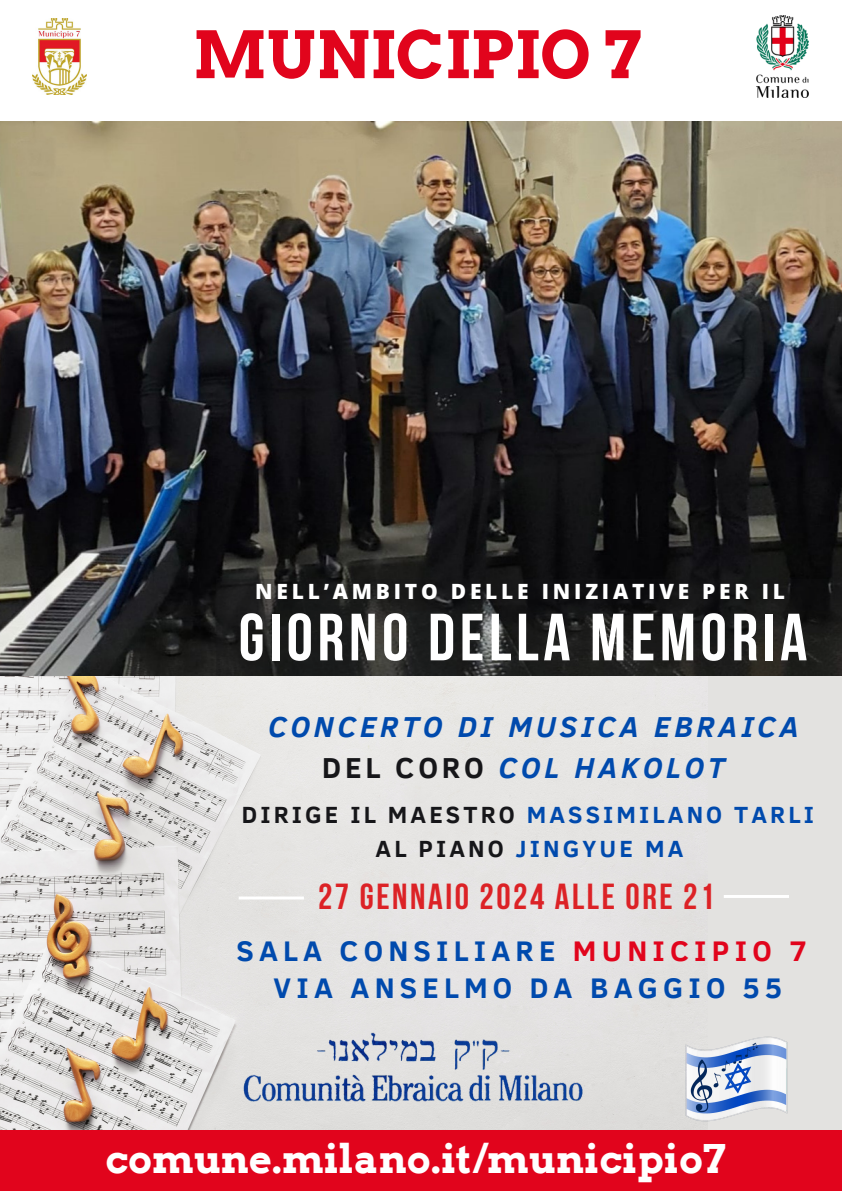
<style>
.page{position:relative;width:842px;height:1191px;background:#fff}
.page>*{position:absolute;margin:0;border:0;box-sizing:border-box;transform-origin:0 0}
.t1{font:700 66.5px "Bebas Neue";letter-spacing:.07em;color:#fff}
.t2{font:700 64.7px "Arvo";color:#e1041c}
.t3{font:700 39.5px "Arvo";color:#fff}
.t4{font:700 36.1px "Bebas Neue";letter-spacing:.07em;color:#dc2226}
.t5{font:italic 700 29.6px "Clear Sans";letter-spacing:.13em;color:#004aad}
.t6{font:700 29.1px/37.4px "Clear Sans";letter-spacing:.18em;color:#004aad;text-align:center}
.t7{font:700 24px "Clear Sans";letter-spacing:.13em;color:#004aad}
.t8{font:800 21px "Open Sans";letter-spacing:.18em;color:#fff}
.s1{font-style:normal;color:#161619}
.s2{color:#161619}
.s3{color:#e1041c}
</style>
<div class="page">
<div style="left:589px;top:657px;width:253px;height:473px;background:#e3e2e0"></div>
<img style="left:0;top:675px;width:707px;height:455px">
<img style="left:0;top:122px;width:842px;height:553px">
<img style="left:33px;top:18px;width:53px;height:77px">
<img style="left:756px;top:15px;width:53px;height:82px">
<div style="left:0;top:1130px;width:842px;height:60px;background:#e1041c"></div>
<img style="left:239px;top:1027px;width:351px;height:80px">
<svg style="left:216px;top:579px;width:626px;height:96px;background:#1d1e1d"></svg>
<img style="left:663px;top:1027px;width:125px;height:103px">
<hr style="left:239px;top:896px;width:65px;height:3px;background:#fff">
<hr style="left:724px;top:894px;width:65px;height:3px;background:#fff">
<p class="t2" style="left:193px;top:16px;width:450px">MUNICIPIO 7</p>
<h5 class="t8" style="left:255px;top:576px;width:532px">NELL’AMBITO DELLE INIZIATIVE PER IL</h5>
<h3 class="t1" style="left:239px;top:610px;width:570px">GIORNO DELLA MEMORIA</h3>
<h2 class="t5" style="left:268px;top:705px;width:532px">CONCERTO DI MUSICA EBRAICA</h2>
<h5 class="t5" style="left:322px;top:746px;width:404px"><span class="s1">DEL CORO</span> COL HAKOLOT</h5>
<h3 class="t7" style="left:242px;top:797px;width:573px"><span class="s2">DIRIGE IL MAESTRO</span> MASSIMILANO TARLI</h3>
<h4 class="t7" style="left:376px;top:831px;width:309px"><span class="s2">AL PIANO</span> JINGYUE MA</h4>
<p class="t4" style="left:318px;top:882px;width:398px">27 GENNAIO 2024 ALLE ORE 21</p>
<h3 class="t6" style="left:236px;top:930px;width:572px">SALA CONSILIARE <span class="s3">MUNICIPIO 7<br></span>VIA ANSELMO DA BAGGIO 55</h3>
<h1 class="t3" style="left:105px;top:1134px;width:622px">comune.milano.it/municipio7</h1>
</div>
